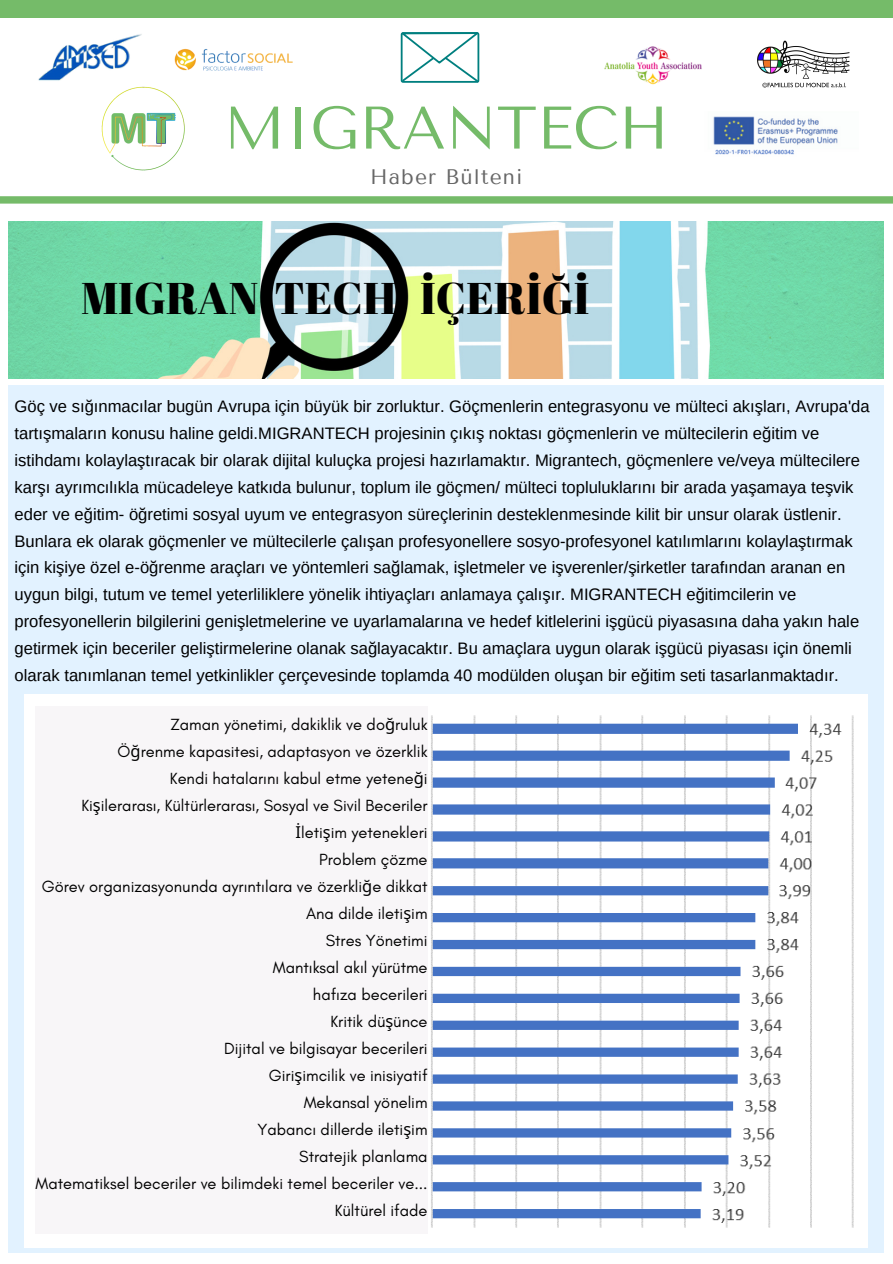
<style>
.page{position:relative;width:893px;height:1264px;background:#fff}
.page>*{position:absolute;margin:0;border:0;box-sizing:border-box;transform-origin:0 0}
.t1{font:60px "Tenor Sans";color:#75bb69}
.t2{font:44.4px "Abril Fatface";color:#000}
.t3{font:21px "Tenor Sans";letter-spacing:.05em;color:#666}
.t4{font:16.65px/27px "Arimo";color:#000}
.t5{font:16.5px/27px "Glacial Indifference";color:#000;text-align:right}
.s1{font-family:"Noto Sans"}
</style>
<div class="page">
<svg style="left:0;top:17px;width:892px;height:187px"></svg>
<div style="left:0;top:0;width:892px;height:17px;background:#75bb69"></div>
<img style="left:748px;top:33px;width:109px;height:63px">
<img style="left:35px;top:33px;width:108px;height:48px">
<img style="left:596px;top:20px;width:113px;height:103px">
<img style="left:167px;top:39px;width:132px;height:42px">
<img style="left:77px;top:76px;width:132px;height:96px">
<img style="left:700px;top:112px;width:158px;height:46px">
<img style="left:9px;top:221px;width:874px;height:158px">
<div style="left:9px;top:386px;width:874px;height:866px;background:#e2f2ff"></div>
<img style="left:24px;top:694px;width:843px;height:553px">
<svg style="left:400px;top:32px;width:79px;height:51px"></svg>
<div style="left:35px;top:706px;width:393px;height:527px;background:#f8f6f8"></div>
<h1 class="t1" style="left:224px;top:93px;width:446px">MIGRANTECH</h1>
<p class="t3" style="left:370px;top:164px;width:154px">Haber Bülteni</p>
<h2 class="t2" style="left:81px;top:267px;width:510px">MIGRAN TECH İÇERİĞİ</h2>
<p class="t4" style="left:15px;top:392px;width:856px">Göç ve sığınmacılar bugün Avrupa için büyük bir zorluktur. Göçmenlerin entegrasyonu ve mülteci akışları, Avrupa'da tartışmaların konusu haline geldi.MIGRANTECH projesinin çıkış noktası göçmenlerin ve mültecilerin eğitim ve istihdamı kolaylaştıracak bir olarak dijital kuluçka projesi hazırlamaktır. Migrantech, göçmenlere ve/veya mültecilere karşı ayrımcılıkla mücadeleye katkıda bulunur, toplum ile göçmen/ mülteci topluluklarını bir arada yaşamaya teşvik eder ve eğitim- öğretimi sosyal uyum ve entegrasyon süreçlerinin desteklenmesinde kilit bir unsur olarak üstlenir.<br>Bunlara ek olarak göçmenler ve mültecilerle çalışan profesyonellere sosyo-profesyonel katılımlarını kolaylaştırmak için kişiye özel e-öğrenme araçları ve yöntemleri sağlamak, işletmeler ve işverenler/şirketler tarafından aranan en uygun bilgi, tutum ve temel yeterliliklere yönelik ihtiyaçları anlamaya çalışır. MIGRANTECH eğitimcilerin ve profesyonellerin bilgilerini genişletmelerine ve uyarlamalarına ve hedef kitlelerini işgücü piyasasına daha yakın hale getirmek için beceriler geliştirmelerine olanak sağlayacaktır. Bu amaçlara uygun olarak işgücü piyasası için önemli olarak tanımlanan temel yetkinlikler çerçevesinde toplamda 40 modülden oluşan bir eğitim seti tasarlanmaktadır.</p>
<p class="t5" style="left:35px;top:710px;width:393px">Zaman yönetimi, dakiklik ve do<span class="s1">ğ</span>ruluk<br>Ö<span class="s1">ğ</span>renme kapasitesi, adaptasyon ve özerklik<br>Kendi hatalarını kabul etme yetene<span class="s1">ğ</span>i<br>Ki<span class="s1">ş</span>ilerarası, Kültürlerarası, Sosyal ve Sivil Beceriler<br><span class="s1">İ</span>leti<span class="s1">ş</span>im yetenekleri<br>Problem çözme<br>Görev organizasyonunda ayrıntılara ve özerkli<span class="s1">ğ</span>e dikkat<br>Ana dilde ileti<span class="s1">ş</span>im<br>Stres Yönetimi<br>Mantıksal akıl yürütme<br>hafıza becerileri<br>Kritik dü<span class="s1">ş</span>ünce<br>Dijital ve bilgisayar becerileri<br>Giri<span class="s1">ş</span>imcilik ve inisiyatif<br>Mekansal yönelim<br>Yabancı dillerde ileti<span class="s1">ş</span>im<br>Stratejik planlama<br>Matematiksel beceriler ve bilimdeki temel beceriler ve...<br>Kültürel ifade</p>
</div>
